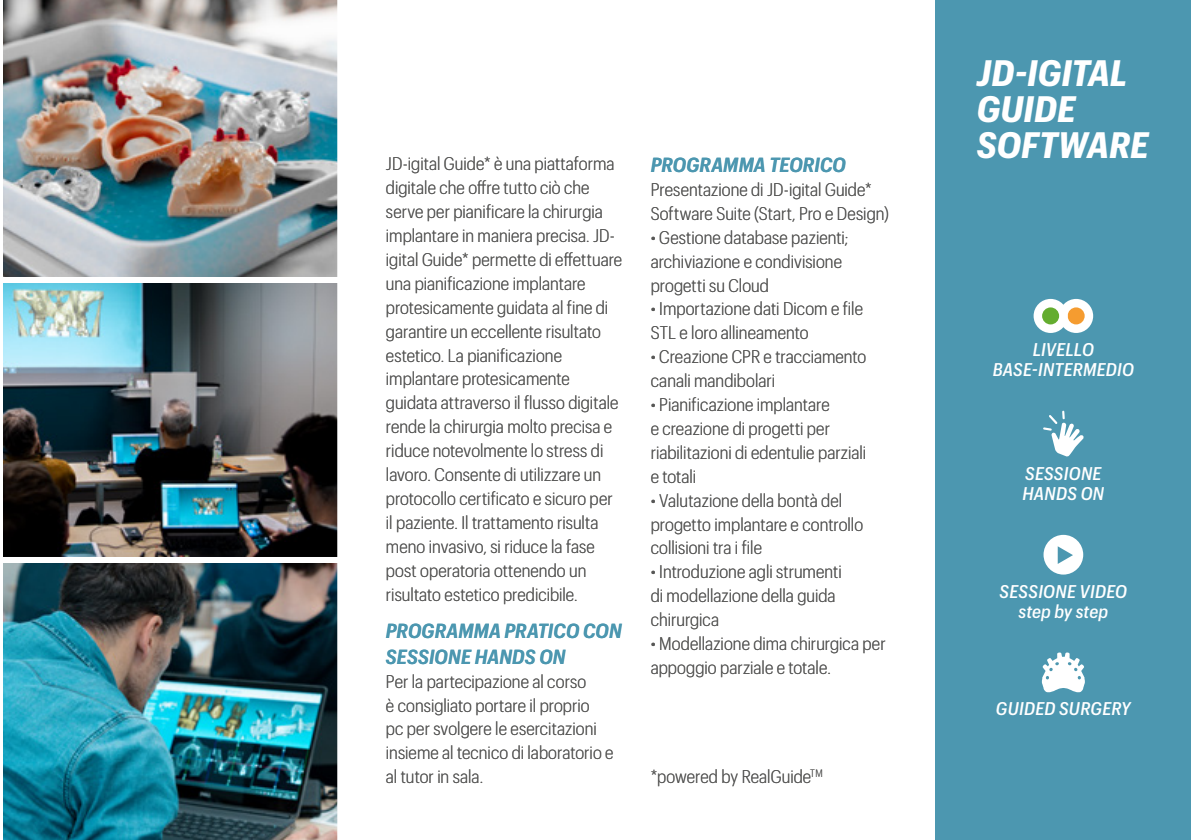
<style>
.page{position:relative;width:1191px;height:840px;background:#fff}
.page>*{position:absolute;margin:0;border:0;box-sizing:border-box;transform-origin:0 0}
.t1{font:italic 700 36px/36px "Graphik Compact";color:#fff}
.t2{font:italic 600 19.8px/25.8px "Graphik Compact";letter-spacing:.005em;color:#4c97b0}
.t3{font:300 18px/23.8px "Graphik Compact";letter-spacing:.005em;color:#575756}
.t4{font:italic 500 18px/20px "Graphik Compact";letter-spacing:.01em;color:#fff;text-align:center}
</style>
<div class="page">
<div style="left:935px;top:0;width:256px;height:839px;background:#4c97b0"></div>
<img style="left:3px;top:0;width:335px;height:277px">
<img style="left:3px;top:283px;width:335px;height:273px">
<img style="left:3px;top:556px;width:335px;height:283px">
<svg style="left:1043px;top:534px;width:40px;height:40px"></svg>
<svg style="left:1043px;top:410px;width:40px;height:46px"></svg>
<svg style="left:1041px;top:652px;width:43px;height:40px"></svg>
<div style="left:1059px;top:299px;width:34px;height:34px;background:#fff;border-radius:50%"></div>
<div style="left:1067px;top:307px;width:17px;height:17px;background:#f59c30;border-radius:50%"></div>
<div style="left:1033px;top:299px;width:34px;height:34px;background:#fff;border-radius:50%"></div>
<div style="left:1042px;top:307px;width:17px;height:17px;background:#64ad2f;border-radius:50%"></div>
<p class="t3" style="left:386px;top:151px;width:238px">JD-igital Guide* è una piattaforma digitale che offre tutto ciò che serve per pianificare la chirurgia implantare in maniera precisa. JD&shy;igital Guide* permette di effettuare una pianificazione implantare protesicamente guidata al fine di garantire un eccellente risultato estetico. La pianificazione implantare protesicamente guidata attraverso il flusso digitale rende la chirurgia molto precisa e riduce notevolmente lo stress di lavoro. Consente di utilizzare un protocollo certificato e sicuro per il paziente. Il trattamento risulta meno invasivo, si riduce la fase post operatoria ottenendo un risultato estetico predicibile.</p>
<p class="t2" style="left:386px;top:615px;width:237px">PROGRAMMA PRATICO CON<br>SESSIONE HANDS ON</p>
<p class="t3" style="left:386px;top:667px;width:229px">Per la partecipazione al corso<br>è consigliato portare il proprio<br>pc per svolgere le esercitazioni insieme al tecnico di laboratorio e al tutor in sala.</p>
<p class="t3" style="left:477px;top:174px;width:11px">f</p>
<p class="t3" style="left:563px;top:246px;width:11px">f</p>
<p class="t2" style="left:651px;top:150px;width:197px">PROGRAMMA TEORICO</p>
<p class="t3" style="left:651px;top:176px;width:240px">Presentazione di JD-igital Guide*<br>Software Suite (Start, Pro e Design)</p>
<p class="t3" style="left:651px;top:224px;width:199px">• Gestione database pazienti; archiviazione e condivisione progetti su Cloud</p>
<p class="t3" style="left:651px;top:296px;width:214px">• Importazione dati Dicom e file<br>STL e loro allineamento</p>
<p class="t3" style="left:651px;top:343px;width:217px">• Creazione CPR e tracciamento canali mandibolari</p>
<p class="t3" style="left:651px;top:391px;width:217px">• Pianificazione implantare<br>e creazione di progetti per riabilitazioni di edentulie parziali e totali</p>
<p class="t3" style="left:651px;top:487px;width:214px">• Valutazione della bontà del progetto implantare e controllo collisioni tra i file</p>
<p class="t3" style="left:651px;top:558px;width:192px">• Introduzione agli strumenti di modellazione della guida chirurgica</p>
<p class="t3" style="left:651px;top:630px;width:236px">• Modellazione dima chirurgica per appoggio parziale e totale.</p>
<p class="t3" style="left:651px;top:763px;width:173px">*powered by RealGuide<sup>TM</sup></p>
<h1 class="t1" style="left:976px;top:52px;width:173px">JD-IGITAL<br>GUIDE<br>SOFTWARE</h1>
<p class="t4" style="left:992px;top:338px;width:143px">LIVELLO<br>BASE-INTERMEDIO</p>
<p class="t4" style="left:1022px;top:461px;width:83px;text-align:left">SESSIONE<br>HANDS ON</p>
<p class="t4" style="left:999px;top:579px;width:129px">SESSIONE VIDEO step by step</p>
<p class="t4" style="left:996px;top:697px;width:136px">GUIDED SURGERY</p>
</div>
